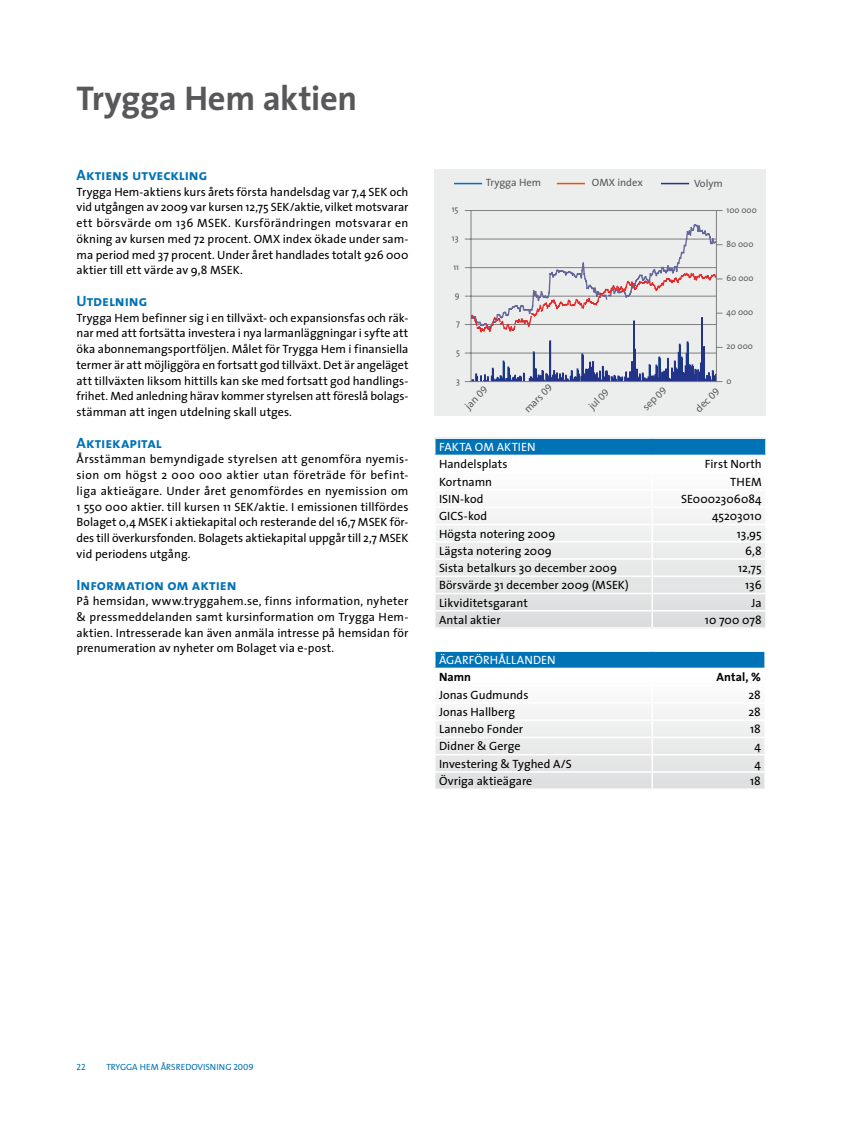
<style>
.page{position:relative;width:851px;height:1127px;background:#fff}
.page>*{position:absolute;margin:0;border:0;box-sizing:border-box;transform-origin:0 0}
.t1{font:700 34.5px "The Sans";letter-spacing:-.01em;color:#58585a}
.t2{font:15px "The Sans Bold Caps";letter-spacing:-.005em;color:#0072b6}
.t3{font:12px/15.8px "The Sans";letter-spacing:.005em;color:#000;text-align:justify}
.t4{font:12px "The Sans";letter-spacing:.01em;color:#fff}
.t5{font:700 12px "The Sans";letter-spacing:.01em;color:#000}
.t6{font:10.65px "Myriad Pro";color:#58585a}
.t7{font:10.65px "The Sans";letter-spacing:-.005em;color:#58585a}
.t8{font:9px "The Sans Caps";color:#0072b6}
.t9{font:8.85px "The Sans";color:#58585a;scale:.95 1}
</style>
<div class="page">
<hr style="left:850px;top:0;width:1px;height:1127px;background:#f4f8f6">
<div style="left:434px;top:651px;width:331px;height:17px;background:#0072b6"></div>
<svg style="left:435px;top:709px;width:329px;height:79px"></svg>
<hr style="left:434px;top:650px;width:218px;height:2px;background:#fff">
<hr style="left:652px;top:650px;width:113px;height:2px;background:#fff">
<hr style="left:434px;top:719px;width:218px;height:2px;background:#fff">
<hr style="left:652px;top:719px;width:113px;height:2px;background:#fff">
<hr style="left:434px;top:737px;width:218px;height:1px;background:#fff">
<hr style="left:652px;top:737px;width:113px;height:1px;background:#fff">
<hr style="left:434px;top:754px;width:218px;height:1px;background:#fff">
<hr style="left:652px;top:754px;width:113px;height:1px;background:#fff">
<hr style="left:434px;top:771px;width:218px;height:2px;background:#fff">
<svg style="left:434px;top:652px;width:1px;height:16px"></svg>
<hr style="left:652px;top:771px;width:113px;height:2px;background:#fff">
<svg style="left:651px;top:709px;width:2px;height:79px"></svg>
<svg style="left:764px;top:652px;width:1px;height:136px"></svg>
<div style="left:434px;top:438px;width:331px;height:17px;background:#0072b6"></div>
<svg style="left:435px;top:510px;width:330px;height:117px"></svg>
<hr style="left:434px;top:437px;width:218px;height:2px;background:#fff">
<hr style="left:652px;top:437px;width:114px;height:2px;background:#fff">
<hr style="left:434px;top:524px;width:218px;height:1px;background:#fff">
<hr style="left:652px;top:524px;width:114px;height:1px;background:#fff">
<hr style="left:434px;top:541px;width:218px;height:1px;background:#fff">
<hr style="left:652px;top:541px;width:114px;height:1px;background:#fff">
<hr style="left:434px;top:558px;width:218px;height:2px;background:#fff">
<hr style="left:652px;top:558px;width:114px;height:2px;background:#fff">
<hr style="left:434px;top:575px;width:218px;height:2px;background:#fff">
<hr style="left:652px;top:575px;width:114px;height:2px;background:#fff">
<hr style="left:434px;top:593px;width:218px;height:1px;background:#fff">
<hr style="left:652px;top:593px;width:114px;height:1px;background:#fff">
<hr style="left:434px;top:610px;width:218px;height:1px;background:#fff">
<svg style="left:434px;top:439px;width:1px;height:16px"></svg>
<hr style="left:652px;top:610px;width:114px;height:1px;background:#fff">
<svg style="left:651px;top:510px;width:2px;height:117px"></svg>
<svg style="left:765px;top:439px;width:1px;height:173px"></svg>
<div style="left:434px;top:169px;width:331px;height:247px;background:#eceded"></div>
<hr style="left:471px;top:210px;width:245px;height:1px;background:#807f7e">
<div style="left:549px;top:340px;width:2px;height:42px;border:1px solid #233389"></div>
<hr style="left:634px;top:322px;width:1px;height:60px;background:#004b80">
<div style="left:633px;top:320px;width:1px;height:62px;border:1px solid #233389"></div>
<hr style="left:680px;top:345px;width:1px;height:37px;background:#004b80">
<div style="left:678px;top:344px;width:2px;height:38px;border:1px solid #233389"></div>
<hr style="left:688px;top:343px;width:1px;height:39px;background:#004b80">
<div style="left:686px;top:341px;width:2px;height:41px;border:1px solid #233389"></div>
<hr style="left:702px;top:318px;width:1px;height:64px;background:#004b80">
<div style="left:701px;top:317px;width:1px;height:65px;border:1px solid #233389"></div>
<div style="left:703px;top:346px;width:1px;height:36px;border:1px solid #233389"></div>
<hr style="left:470px;top:210px;width:1px;height:172px;background:#807f7e">
<hr style="left:716px;top:210px;width:1px;height:172px;background:#807f7e">
<svg style="left:465px;top:347px;width:257px;height:35px;background:#acb2ca"></svg>
<svg style="left:465px;top:223px;width:257px;height:110px;background:#e2dddf"></svg>
<h1 class="t1" style="left:77px;top:69px;width:282px">Trygga Hem aktien</h1>
<p class="t2" style="left:77px;top:162px;width:132px">Aktiens utveckling</p>
<p class="t3" style="left:77px;top:183px;width:333px">Trygga Hem-aktiens kurs årets första handelsdag var 7,4 SEK och vid utgången av 2009 var kursen 12,75 SEK/aktie, vilket motsvarar ett börsvärde om 136 MSEK. Kursförändringen motsvarar en ökning av kursen med 72 procent. OMX index ökade under sam&shy;ma period med 37 procent. Under året handlades totalt 926 000 aktier till ett värde av 9,8 MSEK.</p>
<p class="t2" style="left:77px;top:288px;width:72px">Utdelning</p>
<p class="t3" style="left:77px;top:309px;width:333px">Trygga Hem befinner sig i en tillväxt- och expansionsfas och räk&shy;nar med att fortsätta investera i nya larmanläggningar i syfte att öka abonnemangsportföljen. Målet för Trygga Hem i finansiella termer är att möjliggöra en fortsatt god tillväxt. Det är angeläget att tillväxten liksom hittills kan ske med fortsatt god handlings&shy;frihet. Med anledning härav kommer styrelsen att föreslå bolags&shy;stämman att ingen utdelning skall utges.</p>
<p class="t2" style="left:77px;top:430px;width:87px">Aktiekapital</p>
<p class="t3" style="left:77px;top:451px;width:333px">Årsstämman bemyndigade styrelsen att genomföra nyemis&shy;sion om högst 2 000 000 aktier utan företräde för befint&shy;liga aktieägare. Under året genomfördes en nyemission om 1 550 000 aktier. till kursen 11 SEK/aktie. I emissionen tillfördes Bolaget 0,4 MSEK i aktiekapital och resterande del 16,7 MSEK för&shy;des till överkursfonden. Bolagets aktiekapital uppgår till 2,7 MSEK vid periodens utgång.</p>
<p class="t2" style="left:77px;top:572px;width:161px">Information om aktien</p>
<p class="t3" style="left:77px;top:593px;width:333px">På hemsidan, www.tryggahem.se, finns information, nyheter &amp; pressmeddelanden samt kursinformation om Trygga Hem&shy;aktien. Intresserade kan även anmäla intresse på hemsidan för prenumeration av nyheter om Bolaget via e-post.</p>
<p class="t9" style="left:451px;top:202px;width:9px">15</p>
<p class="t9" style="left:452px;top:231px;width:9px">13</p>
<p class="t9" style="left:453px;top:259px;width:7px">11</p>
<p class="t9" style="left:454px;top:288px;width:7px">9</p>
<p class="t9" style="left:456px;top:316px;width:6px">7</p>
<p class="t9" style="left:456px;top:345px;width:6px">5</p>
<p class="t7" style="left:486px;top:174px;width:57px">Trygga Hem</p>
<p class="t7" style="left:591px;top:174px;width:52px">OMX index</p>
<p class="t7" style="left:694px;top:174px;width:30px">Volym</p>
<p class="t9" style="left:726px;top:202px;width:33px">100 000</p>
<p class="t9" style="left:726px;top:236px;width:30px">80 000</p>
<p class="t9" style="left:726px;top:271px;width:30px">60 000</p>
<p class="t9" style="left:726px;top:305px;width:30px">40 000</p>
<p class="t9" style="left:726px;top:339px;width:29px">20 000</p>
<p class="t9" style="left:726px;top:373px;width:7px">0</p>
<p class="t9" style="left:456px;top:373px;width:6px">3</p>
<p class="t6" style="left:462px;top:402px;width:28px;rotate:-45deg">jan 09</p>
<p class="t6" style="left:521px;top:406px;width:36px;rotate:-45deg">mars 09</p>
<p class="t6" style="left:585px;top:403px;width:26px;rotate:-45deg">jul 09</p>
<p class="t6" style="left:639px;top:404px;width:30px;rotate:-45deg">sep 09</p>
<p class="t6" style="left:692px;top:405px;width:31px;rotate:-45deg">dec 09</p>
<p class="t4" style="left:439px;top:437px;width:98px">FAKTA OM AKTIEN</p>
<p class="t3" style="left:439px;top:456px;width:70px">Handelsplats</p>
<p class="t3" style="left:704px;top:456px;width:58px">First North</p>
<p class="t3" style="left:439px;top:473px;width:55px">Kortnamn</p>
<p class="t3" style="left:730px;top:473px;width:33px">THEM</p>
<p class="t3" style="left:439px;top:491px;width:46px">ISIN-kod</p>
<p class="t3" style="left:681px;top:491px;width:82px">SE0002306084</p>
<p class="t3" style="left:439px;top:508px;width:50px">GICS-kod</p>
<p class="t3" style="left:712px;top:508px;width:51px">45203010</p>
<p class="t3" style="left:439px;top:525px;width:118px">Högsta notering 2009</p>
<p class="t3" style="left:736px;top:525px;width:26px">13,95</p>
<p class="t3" style="left:439px;top:542px;width:114px">Lägsta notering 2009</p>
<p class="t3" style="left:745px;top:542px;width:18px">6,8</p>
<p class="t3" style="left:439px;top:560px;width:179px">Sista betalkurs 30 december 2009</p>
<p class="t3" style="left:738px;top:560px;width:25px">12,75</p>
<p class="t3" style="left:439px;top:577px;width:191px">Börsvärde 31 december 2009 (MSEK)</p>
<p class="t3" style="left:745px;top:577px;width:18px">136</p>
<p class="t3" style="left:439px;top:594px;width:90px">Likviditetsgarant</p>
<p class="t3" style="left:751px;top:594px;width:12px">Ja</p>
<p class="t3" style="left:439px;top:611px;width:63px">Antal aktier</p>
<p class="t3" style="left:704px;top:611px;width:58px">10 700 078</p>
<p class="t4" style="left:439px;top:650px;width:118px">ÄGARFÖRHÅLLANDEN</p>
<p class="t5" style="left:439px;top:667px;width:34px">Namn</p>
<p class="t5" style="left:716px;top:667px;width:46px">Antal, %</p>
<p class="t3" style="left:439px;top:686px;width:91px">Jonas Gudmunds</p>
<p class="t3" style="left:748px;top:686px;width:14px">28</p>
<p class="t3" style="left:439px;top:703px;width:78px">Jonas Hallberg</p>
<p class="t3" style="left:748px;top:703px;width:14px">28</p>
<p class="t3" style="left:439px;top:721px;width:86px">Lannebo Fonder</p>
<p class="t3" style="left:750px;top:721px;width:12px">18</p>
<p class="t3" style="left:439px;top:738px;width:83px">Didner &amp; Gerge</p>
<p class="t3" style="left:754px;top:738px;width:8px">4</p>
<p class="t3" style="left:439px;top:755px;width:134px">Investering &amp; Tyghed A/S</p>
<p class="t3" style="left:754px;top:755px;width:8px">4</p>
<p class="t3" style="left:439px;top:773px;width:95px">Övriga aktieägare</p>
<p class="t3" style="left:750px;top:773px;width:12px">18</p>
<p class="t8" style="left:77px;top:1059px;width:11px">22</p>
<p class="t8" style="left:106px;top:1059px;width:7px">TRYGGA</p>
<p class="t8" style="left:140px;top:1059px;width:7px">HEM</p>
<p class="t8" style="left:161px;top:1059px;width:6px">ÅRSREDOVISNING</p>
<p class="t8" style="left:233px;top:1059px;width:22px">2009</p>
</div>
